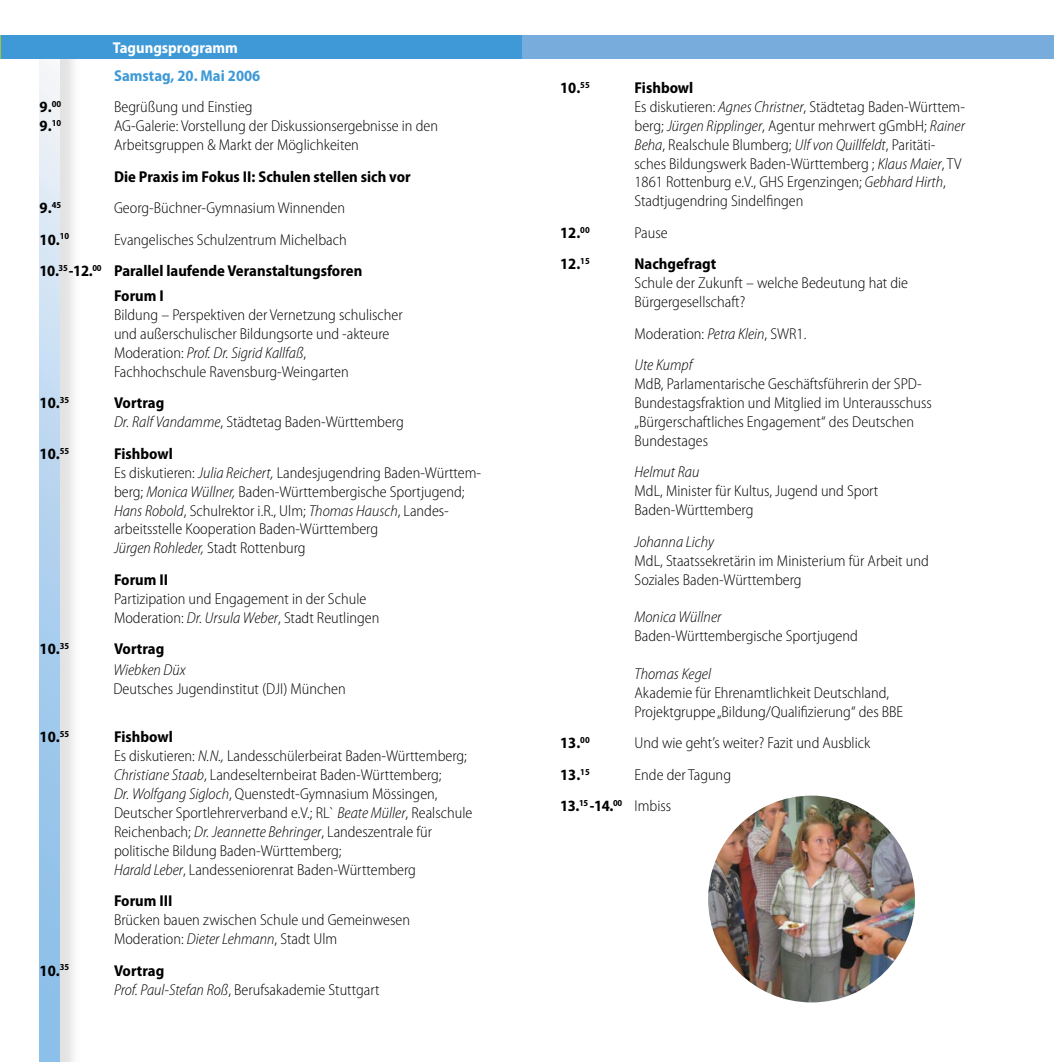
<style>
.page{position:relative;width:1054px;height:1062px;background:#fff}
.page>*{position:absolute;margin:0;border:0;box-sizing:border-box;transform-origin:0 0}
.t1{font:300 semi-condensed 15.75px/18.9px "Myriad Pro";color:#000}
.t2{font:700 semi-condensed 15.75px/31.5px "Myriad Pro";color:#000}
.t3{font:italic 300 semi-condensed 15.75px/31.5px "Myriad Pro";color:#000}
.t4{font:700 semi-condensed 15.75px "Myriad Pro";color:#3f99d7}
.t5{font:700 semi-condensed 15.75px "Myriad Pro";color:#fff}
.s1{font-weight:300}
.s2{font-style:italic}
.s3{font-weight:700}
.s4{font-style:normal}
</style>
<div class="page">
<img style="left:59px;top:59px;width:15px;height:1003px">
<div style="left:40px;top:36px;width:19px;height:1026px;background:linear-gradient(to bottom,#eff2f8,#7fb8e7)"></div>
<hr style="left:0;top:35px;width:2px;height:24px;background:#a4c43a">
<div style="left:2px;top:35px;width:533px;height:24px;background:#3f99d7"></div>
<div style="left:523px;top:35px;width:530px;height:24px;background:#77acdc"></div>
<img style="left:708px;top:795px;width:206px;height:207px">
<p class="t5" style="left:113px;top:39px;width:127px">Tagungsprogramm</p>
<p class="t4" style="left:114px;top:67px;width:148px">Samstag, 20. Mai 2006</p>
<p class="t2" style="left:40px;top:91px;width:23px">9.<sup>00</sup></p>
<p class="t1" style="left:114px;top:98px;width:140px">Begrüßung und Einstieg</p>
<p class="t2" style="left:40px;top:110px;width:23px">9.<sup>10</sup></p>
<p class="t1" style="left:114px;top:117px;width:325px">AG-Galerie: Vorstellung der Diskussionsergebnisse in den<br>Arbeitsgruppen &amp; Markt der Möglichkeiten</p>
<p class="t2" style="left:114px;top:161px;width:298px">Die Praxis im Fokus II: Schulen stellen sich vor</p>
<p class="t2" style="left:40px;top:192px;width:23px">9.<sup>45</sup></p>
<p class="t1" style="left:114px;top:199px;width:232px">Georg-Büchner-Gymnasium Winnenden</p>
<p class="t2" style="left:40px;top:224px;width:31px">10.<sup>10</sup></p>
<p class="t2" style="left:40px;top:224px;width:324px;text-indent:74px"><span class="s1">Evangelisches Schulzentrum Michelbach<br></span>10.<sup>35</sup>-12.<sup>00</sup> Parallel laufende Veranstaltungsforen</p>
<p class="t2" style="left:114px;top:280px;width:51px">Forum I</p>
<p class="t1" style="left:114px;top:306px;width:290px">Bildung – Perspektiven der Vernetzung schulischer und außerschulischer Bildungsorte und -akteure Moderation: <span class="s2">Prof. Dr. Sigrid Kallfaß</span>, Fachhochschule Ravensburg-Weingarten</p>
<p class="t2" style="left:40px;top:387px;width:31px">10.<sup>35</sup></p>
<p class="t1" style="left:114px;top:394px;width:291px"><span class="s3">Vortrag<br></span><span class="s2">Dr. Ralf Vandamme</span>, Städtetag Baden-Württemberg</p>
<p class="t2" style="left:40px;top:438px;width:31px">10.<sup>55</sup></p>
<p class="t1" style="left:114px;top:444px;width:368px"><span class="s3">Fishbowl<br></span>Es diskutieren: <span class="s2">Julia Reichert,</span> Landesjugendring Baden-Württem&shy;berg; <span class="s2">Monica Wüllner,</span> Baden-Württembergische Sportjugend; <span class="s2">Hans Robold</span>, Schulrektor i.R., Ulm; <span class="s2">Thomas Hausch</span>, Landes&shy;arbeitsstelle Kooperation Baden-Württemberg<br><span class="s2">Jürgen Rohleder,</span> Stadt Rottenburg</p>
<p class="t2" style="left:114px;top:564px;width:56px">Forum II</p>
<p class="t1" style="left:114px;top:589px;width:267px">Partizipation und Engagement in der Schule<br>Moderation: <span class="s2">Dr. Ursula Weber</span>, Stadt Reutlingen</p>
<p class="t2" style="left:40px;top:633px;width:31px">10.<sup>35</sup></p>
<p class="t2" style="left:114px;top:633px;width:52px">Vortrag</p>
<p class="t3" style="left:113px;top:654px;width:74px">Wiebken Düx</p>
<p class="t1" style="left:113px;top:679px;width:234px">Deutsches Jugendinstitut (DJI) München</p>
<p class="t2" style="left:40px;top:721px;width:31px">10.<sup>55</sup></p>
<p class="t1" style="left:114px;top:728px;width:360px"><span class="s3">Fishbowl<br></span>Es diskutieren: <span class="s2">N.N.,</span> Landesschülerbeirat Baden-Württemberg; <span class="s2">Christiane Staab</span>, Landeselternbeirat Baden-Württemberg;<br><span class="s2">Dr. Wolfgang Sigloch</span>, Quenstedt-Gymnasium Mössingen, Deutscher Sportlehrerverband e.V.; RL` <span class="s2">Beate Müller</span>, Realschule Reichenbach; <span class="s2">Dr. Jeannette Behringer</span>, Landeszentrale für politische Bildung Baden-Württemberg;<br><span class="s2">Harald Leber</span>, Landesseniorenrat Baden-Württemberg</p>
<p class="t2" style="left:114px;top:885px;width:60px">Forum III</p>
<p class="t1" style="left:114px;top:910px;width:297px">Brücken bauen zwischen Schule und Gemeinwesen<br>Moderation: <span class="s2">Dieter Lehmann</span>, Stadt Ulm</p>
<p class="t2" style="left:40px;top:954px;width:31px">10.<sup>35</sup></p>
<p class="t1" style="left:114px;top:961px;width:267px"><span class="s3">Vortrag<br></span><span class="s2">Prof. Paul-Stefan Roß</span>, Berufsakademie Stuttgart</p>
<p class="t2" style="left:560px;top:72px;width:31px">10.<sup>55</sup></p>
<p class="t1" style="left:634px;top:79px;width:332px"><span class="s3">Fishbowl<br></span>Es diskutieren: <span class="s2">Agnes Christner</span>, Städtetag Baden-Württem&shy;berg; <span class="s2">Jürgen Ripplinger</span>, Agentur mehrwert gGmbH; <span class="s2">Rainer Beha</span>, Realschule Blumberg; <span class="s2">Ulf von Quillfeldt</span>, Paritäti&shy;sches Bildungswerk Baden-Württemberg ; <span class="s2">Klaus Maier</span>, TV 1861 Rottenburg e.V., GHS Ergenzingen; <span class="s2">Gebhard Hirth</span>, Stadtjugendring Sindelfingen</p>
<p class="t2" style="left:560px;top:217px;width:31px">12.<sup>00</sup></p>
<p class="t1" style="left:634px;top:223px;width:35px">Pause</p>
<p class="t2" style="left:560px;top:248px;width:31px">12.<sup>15</sup></p>
<p class="t2" style="left:634px;top:248px;width:83px">Nachgefragt</p>
<p class="t1" style="left:634px;top:274px;width:275px">Schule der Zukunft – welche Bedeutung hat die<br>Bürgergesellschaft?</p>
<p class="t3" style="left:634px;top:318px;width:173px"><span class="s4">Moderation:</span> Petra Klein<span class="s4">, SWR1.<br></span>Ute Kumpf</p>
<p class="t1" style="left:634px;top:375px;width:299px">MdB, Parlamentarische Geschäftsführerin der SPD-Bundestagsfraktion und Mitglied im Unterausschuss „Bürgerschaftliches Engagement“ des Deutschen Bundestages</p>
<p class="t3" style="left:634px;top:457px;width:66px">Helmut Rau</p>
<p class="t1" style="left:634px;top:482px;width:245px">MdL, Minister für Kultus, Jugend und Sport<br>Baden-Württemberg</p>
<p class="t3" style="left:634px;top:526px;width:81px">Johanna Lichy</p>
<p class="t1" style="left:634px;top:551px;width:296px">MdL, Staatssekretärin im Ministerium für Arbeit und<br>Soziales Baden-Württemberg</p>
<p class="t3" style="left:634px;top:602px;width:88px">Monica Wüllner</p>
<p class="t1" style="left:634px;top:627px;width:225px">Baden-Württembergische Sportjugend</p>
<p class="t3" style="left:634px;top:658px;width:78px">Thomas Kegel</p>
<p class="t1" style="left:634px;top:683px;width:270px">Akademie für Ehrenamtlichkeit Deutschland,<br>Projektgruppe „Bildung/Qualifizierung“ des BBE</p>
<p class="t2" style="left:560px;top:727px;width:31px">13.<sup>00</sup></p>
<p class="t1" style="left:634px;top:734px;width:237px">Und wie geht’s weiter? Fazit und Ausblick</p>
<p class="t2" style="left:560px;top:759px;width:31px">13.<sup>15</sup></p>
<p class="t1" style="left:560px;top:759px;width:172px;line-height:31.5px;text-indent:74px">Ende der Tagung<br><span class="s3">13.</span><sup>15</sup> <span class="s3">-14.</span><sup>00</sup> Imbiss</p>
</div>
